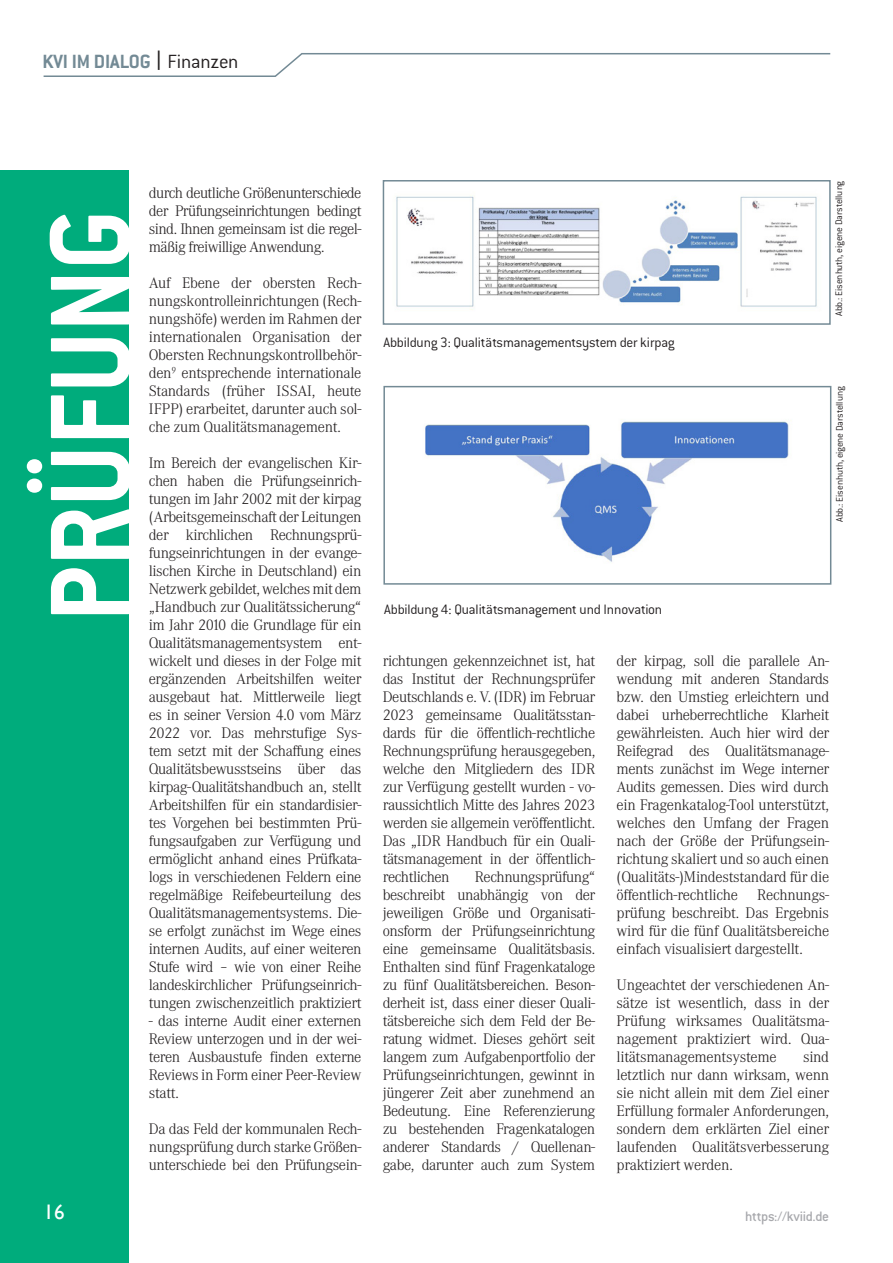
<style>
.page{position:relative;width:893px;height:1263px;background:#fff}
.page>*{position:absolute;margin:0;border:0;box-sizing:border-box;transform-origin:0 0}
.t1{font:700 124.5px "Conduit ITC";color:#fff;scale:.92 1}
.t2{font:700 21px "Conduit ITC";color:#738a95}
.t3{font:21px "Gill Sans";color:#fff}
.t4{font:300 15px/18px "Corporate ABQ";letter-spacing:-.03em;color:#231f20;text-align:justify}
.t5{font:300 15px "Conduit ITC";letter-spacing:-.015em;color:#231f20}
.t6{font:500 15px "Conduit ITC";letter-spacing:-.02em;color:#a8a9ad}
.t7{font:300 10.5px "Conduit ITC";letter-spacing:-.015em;color:#231f20}
.s1{font-family:"Gill Sans";font-weight:400;color:#231f20}
.s2{font-weight:300;color:#231f20}
</style>
<div class="page">
<div style="left:0;top:170px;width:129px;height:1093px;background:#00ac7c"></div>
<svg style="left:43px;top:53px;width:788px;height:24px"></svg>
<img style="left:396px;top:195px;width:421px;height:115px">
<div style="left:383px;top:180px;width:448px;height:145px;border:2px solid #738a95"></div>
<img style="left:425px;top:421px;width:364px;height:141px">
<div style="left:383px;top:386px;width:448px;height:199px;border:2px solid #738a95"></div>
<h2 class="t2" style="left:42px;top:49px;width:198px">KVI IM DIALOG <span class="s1">|</span> <span class="s2">Finanzen</span></h2>
<h1 class="t1" style="left:18px;top:622px;width:450px;rotate:-90deg">PRÜFUNG</h1>
<h2 class="t3" style="left:44px;top:1200px;width:22px">16</h2>
<p class="t4" style="left:149px;top:184px;width:214px">durch deutliche Größenunterschiede der Prüfungseinrichtungen bedingt sind. Ihnen gemeinsam ist die regel&shy;mäßig freiwillige Anwendung.</p>
<p class="t4" style="left:149px;top:274px;width:214px">Auf Ebene der obersten Rech&shy;nungskontrolleinrichtungen (Rech&shy;nungshöfe) werden im Rahmen der internationalen Organisation der Obersten Rechnungskontrollbehör&shy;den<sup>9</sup> entsprechende internationale Standards (früher ISSAI, heute IFPP) erarbeitet, darunter auch sol&shy;che zum Qualitätsmanagement.</p>
<p class="t4" style="left:149px;top:454px;width:214px">Im Bereich der evangelischen Kir&shy;chen haben die Prüfungseinrich&shy;tungen im Jahr 2002 mit der kirpag (Arbeitsgemeinschaft der Leitungen der kirchlichen Rechnungsprü&shy;fungseinrichtungen in der evange&shy;lischen Kirche in Deutschland) ein Netzwerk gebildet, welches mit dem „Handbuch zur Qualitätssicherung“ im Jahr 2010 die Grundlage für ein Qualitätsmanagementsystem ent&shy;wickelt und dieses in der Folge mit ergänzenden Arbeitshilfen weiter ausgebaut hat. Mittlerweile liegt es in seiner Version 4.0 vom März 2022 vor. Das mehrstufige Sys&shy;tem setzt mit der Schaffung eines Qualitätsbewusstseins über das kirpag-Qualitätshandbuch an, stellt Arbeitshilfen für ein standardisier&shy;tes Vorgehen bei bestimmten Prü&shy;fungsaufgaben zur Verfügung und ermöglicht anhand eines Prüfkata&shy;logs in verschiedenen Feldern eine regelmäßige Reifebeurteilung des Qualitätsmanagementsystems. Die&shy;se erfolgt zunächst im Wege eines internen Audits, auf einer weiteren Stufe wird – wie von einer Reihe landeskirchlicher Prüfungseinrich&shy;tungen zwischenzeitlich praktiziert</p>
<p class="t4" style="left:149px;top:1012px;width:214px">- das interne Audit einer externen Review unterzogen und in der wei&shy;teren Ausbaustufe finden externe Reviews in Form einer Peer-Review statt.</p>
<p class="t4" style="left:149px;top:1120px;width:214px">Da das Feld der kommunalen Rech&shy;nungsprüfung durch starke Größen&shy;unterschiede bei den Prüfungsein-</p>
<p class="t5" style="left:383px;top:334px;width:293px">Abbildung 3: Qualitätsmanagementsystem der kirpag</p>
<p class="t5" style="left:384px;top:601px;width:279px">Abbildung 4: Qualitätsmanagement und Innovation</p>
<p class="t7" style="left:833px;top:316px;width:137px;rotate:-90deg">Abb.: Eisenhuth, eigene Darstellung</p>
<p class="t7" style="left:834px;top:522px;width:137px;rotate:-90deg">Abb.: Eisenhuth, eigene Darstellung</p>
<p class="t4" style="left:383px;top:652px;width:214px">richtungen gekennzeichnet ist, hat das Institut der Rechnungsprüfer Deutschlands e. V. (IDR) im Februar 2023 gemeinsame Qualitätsstan&shy;dards für die öffentlich-rechtliche Rechnungsprüfung herausgegeben, welche den Mitgliedern des IDR zur Verfügung gestellt wurden - vo&shy;raussichtlich Mitte des Jahres 2023 werden sie allgemein veröffentlicht.<br>Das „IDR Handbuch für ein Quali&shy;tätsmanagement in der öffentlich&shy;rechtlichen</p>
<p class="t4" style="left:383px;top:868px;width:214px;text-indent:92px">Rechnungsprüfung“ beschreibt unabhängig von der jeweiligen Größe und Organisati&shy;onsform der Prüfungseinrichtung eine gemeinsame Qualitätsbasis.<br>Enthalten sind fünf Fragenkataloge zu fünf Qualitätsbereichen. Beson&shy;derheit ist, dass einer dieser Quali&shy;tätsbereiche sich dem Feld der Be&shy;ratung widmet. Dieses gehört seit langem zum Aufgabenportfolio der Prüfungseinrichtungen, gewinnt in jüngerer Zeit aber zunehmend an Bedeutung. Eine Referenzierung zu bestehenden Fragenkatalogen anderer Standards / Quellenan&shy;gabe, darunter auch zum System</p>
<p class="t4" style="left:617px;top:652px;width:214px">der kirpag, soll die parallele An&shy;wendung mit anderen Standards bzw. den Umstieg erleichtern und dabei urheberrechtliche Klarheit gewährleisten. Auch hier wird der Reifegrad des Qualitätsmanage&shy;ments zunächst im Wege interner Audits gemessen. Dies wird durch ein Fragenkatalog-Tool unterstützt, welches den Umfang der Fragen nach der Größe der Prüfungsein&shy;richtung skaliert und so auch einen (Qualitäts-)Mindeststandard für die öffentlich-rechtliche</p>
<p class="t4" style="left:617px;top:886px;width:214px;text-indent:141px">Rechnungs&shy;prüfung beschreibt. Das Ergebnis wird für die fünf Qualitätsbereiche einfach visualisiert dargestellt.</p>
<p class="t4" style="left:617px;top:976px;width:214px">Ungeachtet der verschiedenen An&shy;sätze ist wesentlich, dass in der Prüfung wirksames Qualitätsma&shy;nagement praktiziert wird. Qua&shy;litätsmanagementsysteme</p>
<p class="t4" style="left:617px;top:1048px;width:214px;text-indent:186px">sind letztlich nur dann wirksam, wenn sie nicht allein mit dem Ziel einer Erfüllung formaler Anforderungen, sondern dem erklärten Ziel einer laufenden Qualitätsverbesserung praktiziert werden.</p>
<p class="t6" style="left:745px;top:1207px;width:85px">https://kviid.de</p>
</div>
